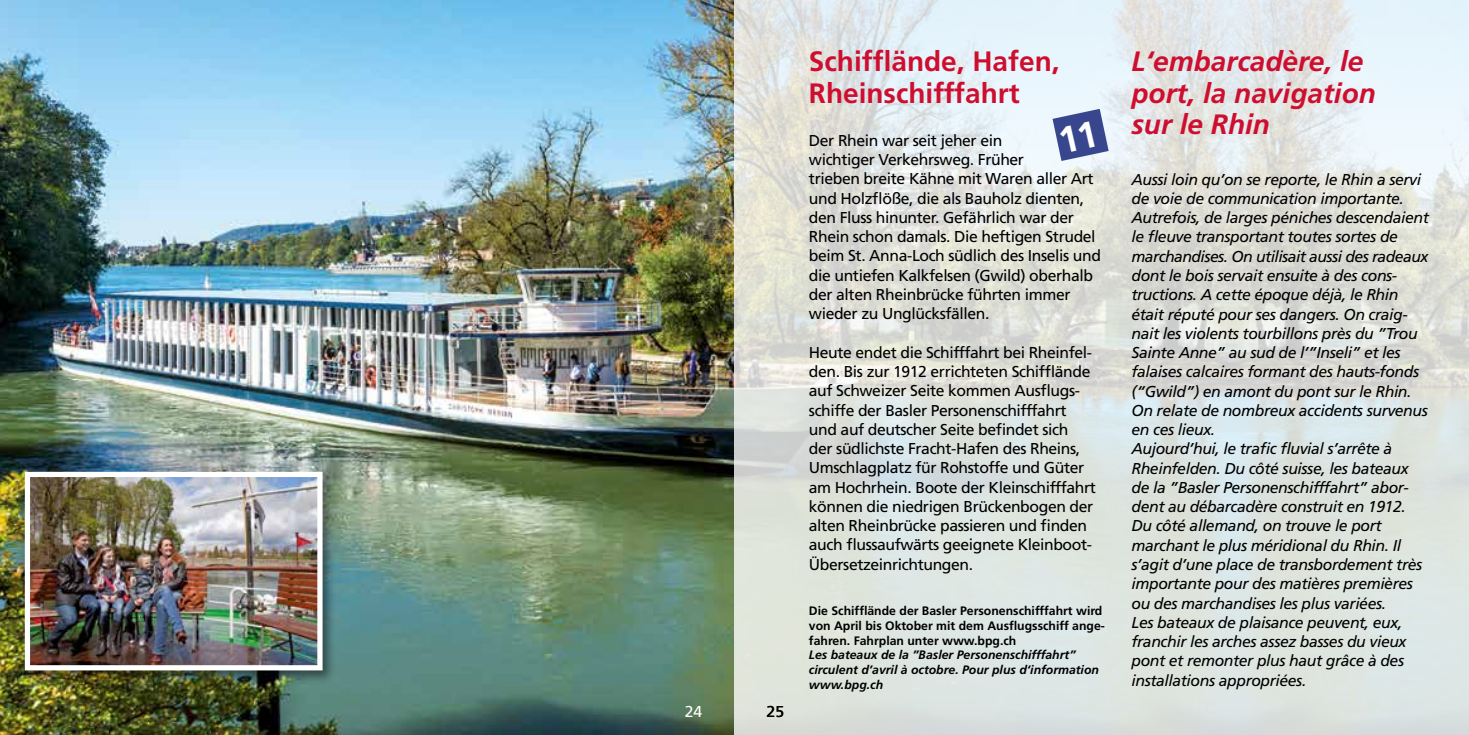
<style>
.page{position:relative;width:1469px;height:735px;background:#fff}
.page>*{position:absolute;margin:0;border:0;box-sizing:border-box;transform-origin:0 0}
.t1{font:italic 700 28px/31.5px "Frutiger CE";color:#ce0e2e}
.t2{font:700 28px/31.5px "Frutiger CE";color:#ce0e2e}
.t3{font:italic 15.75px/19.2px "Frutiger";letter-spacing:-.025em;color:#000}
.t4{font:15.75px/19.2px "Frutiger";letter-spacing:-.025em;color:#000}
.t5{font:15.75px "Frutiger";color:#fff}
.t6{font:700 12.25px/14.7px "Frutiger CE";color:#000}
.t7{font:italic 700 12.25px/14.7px "Frutiger CE";color:#000}
</style>
<div class="page">
<img style="left:0;top:0;width:734px;height:734px">
<svg style="left:734px;top:0;width:734px;height:734px;background:#dee4e0"></svg>
<div style="left:20px;top:467px;width:317px;height:217px;background:#000;opacity:.5"></div>
<img style="left:31px;top:477px;width:285px;height:187px">
<div style="left:25px;top:471px;width:297px;height:199px;border:5px solid #fff"></div>
<svg style="left:1052px;top:109px;width:56px;height:52px;background:#6c78ad"></svg>
<p class="t5" style="left:685px;top:702px;width:19px">24</p>
<p class="t4" style="left:766px;top:701px;width:19px">25</p>
<h1 class="t2" style="left:809px;top:45px;width:252px">Schifflände, Hafen,<br>Rheinschifffahrt</h1>
<h1 class="t1" style="left:1131px;top:45px;width:246px">L‘embarcadère, le port, la navigation sur le Rhin</h1>
<p class="t4" style="left:809px;top:131px;width:293px">Der Rhein war seit jeher ein<br>wichtiger Verkehrsweg. Früher<br>trieben breite Kähne mit Waren aller Art und Holzflöße, die als Bauholz dienten, den Fluss hinunter. Gefährlich war der Rhein schon damals. Die heftigen Strudel beim St. Anna-Loch südlich des Inselis und die untiefen Kalkfelsen (Gwild) oberhalb der alten Rheinbrücke führten immer wieder zu Unglücksfällen.</p>
<p class="t4" style="left:809px;top:342px;width:288px">Heute endet die Schifffahrt bei Rheinfel&shy;den. Bis zur 1912 errichteten Schiff-lände auf Schweizer Seite kommen Ausflugs&shy;schiffe der Basler Personenschifffahrt und auf deutscher Seite befindet sich der südlichste Fracht-Hafen des Rheins, Umschlagplatz für Rohstoffe und Güter am Hochrhein. Boote der Kleinschifffahrt können die niedrigen Brückenbogen der alten Rheinbrücke passieren und finden auch flussaufwärts geeignete Kleinboot-Übersetzeinrichtungen.</p>
<p class="t3" style="left:1131px;top:169px;width:299px">Aussi loin qu’on se reporte, le Rhin a servi de voie de communication importante.<br>Autrefois, de larges péniches descendaient le fleuve transportant toutes sortes de marchandises. On utilisait aussi des radeaux dont le bois servait ensuite à des cons&shy;tructions. A cette époque déjà, le Rhin était réputé pour ses dangers. On craig&shy;nait les violents tourbillons près du ”Trou Sainte Anne” au sud de l’”Inseli” et les falaises calcaires formant des hauts-fonds (“Gwild”) en amont du pont sur le Rhin.<br>On relate de nombreux accidents survenus en ces lieux.<br>Aujourd’hui, le trafic fluvial s’arrête à Rheinfelden. Du côté suisse, les bateaux de la ”Basler Personenschifffahrt” abor&shy;dent au débarcadère construit en 1912.<br>Du côté allemand, on trouve le port marchant le plus méridional du Rhin. Il s’agit d’une place de transbordement très importante pour des matières premières ou des marchandises les plus variées.<br>Les bateaux de plaisance peuvent, eux, franchir les arches assez basses du vieux pont et remonter plus haut grâce à des installations appropriées.</p>
<p class="t6" style="left:809px;top:603px;width:297px">Die Schifflände der Basler Personenschifffahrt wird von April bis Oktober mit dem Ausflugsschiff ange&shy;fahren. Fahrplan unter www.bpg.ch</p>
<p class="t7" style="left:809px;top:647px;width:291px">Les bateaux de la ”Basler Personenschifffahrt” circulent d’avril à octobre. Pour plus d‘information www.bpg.ch</p>
</div>
